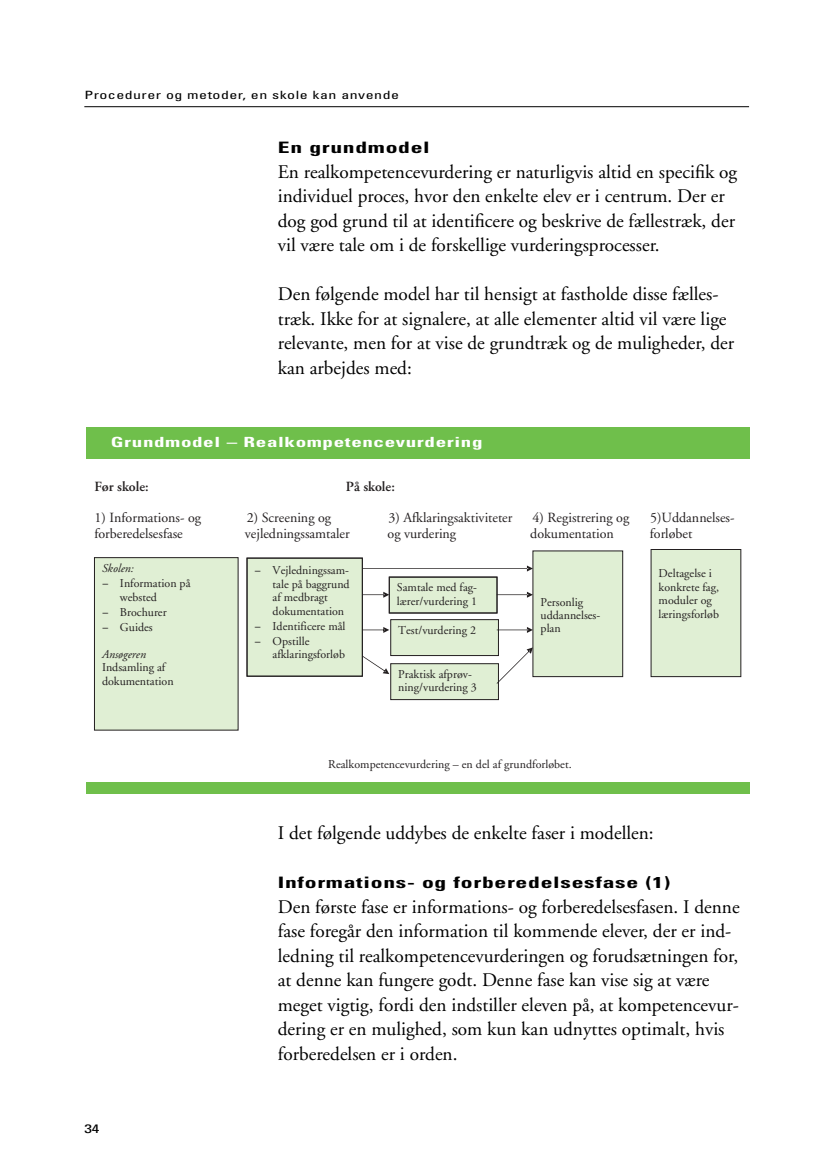
<style>
.page{position:relative;width:833px;height:1176px;background:#fff}
.page>*{position:absolute;margin:0;border:0;box-sizing:border-box;transform-origin:0 0}
.t1{font:19.25px/24.5px "Adobe Garamond";color:#000}
.t2{font:700 19.25px/24.5px "Adobe Garamond";color:#000}
.t3{font:700 condensed 15.75px "Univers";letter-spacing:.03em;color:#000;scale:1.5 1}
.t4{font:14px "Adobe Garamond";color:#231f20}
.t5{font:700 condensed 14px "Univers";letter-spacing:.03em;color:#fff;scale:1.5 1}
.t6{font:600 14px "Adobe Garamond";color:#231f20}
.t7{font:condensed 12.25px "Univers";color:#000;scale:1.4 1}
.t8{font:11.9px/13.5px "Adobe Garamond";color:#231f20}
.t9{font:italic 11.9px "Adobe Garamond";color:#231f20}
.t10{font:condensed 11.38px "Univers";letter-spacing:.03em;color:#000;scale:1.4 1}
.s1{font-style:italic}
</style>
<div class="page">
<hr style="left:84px;top:106px;width:665px;height:1px;background:#000">
<div style="left:86px;top:427px;width:663px;height:31px;background:#6fbf4b"></div>
<div style="left:94px;top:557px;width:144px;height:173px;background:#e0efd4;border:1px solid #231f20"></div>
<div style="left:247px;top:558px;width:116px;height:118px;background:#e0efd4"></div>
<div style="left:247px;top:558px;width:116px;height:119px;border:1px solid #221f20"></div>
<div style="left:389px;top:577px;width:108px;height:36px;background:#e0efd4"></div>
<div style="left:389px;top:577px;width:108px;height:36px;border:1px solid #221f20"></div>
<div style="left:391px;top:663px;width:108px;height:37px;background:#e0efd4;border:1px solid #231f20"></div>
<div style="left:391px;top:619px;width:108px;height:37px;background:#e0efd4;border:1px solid #231f20"></div>
<div style="left:533px;top:551px;width:90px;height:126px;background:#e0efd4;border:1px solid #231f20"></div>
<div style="left:651px;top:549px;width:90px;height:128px;background:#e0efd4;border:1px solid #231f20"></div>
<svg style="left:362px;top:566px;width:171px;height:6px"></svg>
<svg style="left:362px;top:592px;width:27px;height:6px"></svg>
<svg style="left:362px;top:627px;width:27px;height:6px"></svg>
<svg style="left:362px;top:656px;width:27px;height:18px"></svg>
<svg style="left:497px;top:592px;width:36px;height:6px"></svg>
<svg style="left:497px;top:627px;width:36px;height:6px"></svg>
<svg style="left:497px;top:647px;width:36px;height:37px"></svg>
<div style="left:86px;top:783px;width:663px;height:11px;background:#6fbf4b"></div>
<p class="t10" style="left:84px;top:91px;width:226px">Procedurer og metoder, en skole kan anvende</p>
<p class="t3" style="left:278px;top:142px;width:103px">En grundmodel</p>
<p class="t1" style="left:278px;top:161px;width:461px">En realkompetencevurdering er naturligvis altid en specifik og individuel proces, hvor den enkelte elev er i centrum. Der er dog god grund til at identificere og beskrive de fællestræk, der vil være tale om i de forskellige vurderingsprocesser.</p>
<p class="t1" style="left:278px;top:284px;width:458px">Den følgende model har til hensigt at fastholde disse fælles&shy;træk. Ikke for at signalere, at alle elementer altid vil være lige relevante, men for at vise de grundtræk og de muligheder, der kan arbejdes med:</p>
<p class="t5" style="left:111px;top:437px;width:249px">Grundmodel – Realkompetencevurdering</p>
<p class="t6" style="left:94px;top:481px;width:56px">Før skole:</p>
<p class="t6" style="left:346px;top:481px;width:51px">På skole:</p>
<p class="t4" style="left:94px;top:512px;width:108px">1) Informations- og</p>
<p class="t4" style="left:247px;top:512px;width:86px">2) Screening og</p>
<p class="t4" style="left:388px;top:512px;width:125px">3) Afklaringsaktiviteter</p>
<p class="t4" style="left:533px;top:512px;width:98px">4) Registrering og</p>
<p class="t4" style="left:650px;top:512px;width:86px">5)Uddannelses-</p>
<p class="t4" style="left:94px;top:528px;width:90px">forberedelsesfase</p>
<p class="t4" style="left:245px;top:528px;width:106px">vejledningssamtaler</p>
<p class="t4" style="left:388px;top:528px;width:70px">og vurdering</p>
<p class="t4" style="left:530px;top:528px;width:85px">dokumentation</p>
<p class="t4" style="left:650px;top:528px;width:44px">forløbet</p>
<p class="t2" style="left:278px;top:529px;width:80px">Før skole: skole:</p>
<p class="t8" style="left:102px;top:562px;width:90px;line-height:15px"><span class="s1">Skolen:<br></span>− Information på</p>
<p class="t8" style="left:102px;top:590px;width:66px;line-height:15.2px;text-indent:18px">websted<br>− Brochurer − Guides</p>
<p class="t9" style="left:102px;top:649px;width:46px">Ansøgeren</p>
<p class="t8" style="left:102px;top:662px;width:73px">Indsamling af dokumentation</p>
<p class="t8" style="left:273px;top:565px;width:79px;text-indent:-18px">− Vejledningssam&shy;tale på baggrund af medbragt dokumentation</p>
<p class="t8" style="left:255px;top:619px;width:92px;line-height:15.2px">− Identificere mål − Opstille</p>
<p class="t8" style="left:273px;top:649px;width:74px">afklaringsforløb</p>
<p class="t8" style="left:659px;top:568px;width:62px">Deltagelse i konkrete fag, moduler og læringsforløb</p>
<p class="t8" style="left:397px;top:582px;width:82px">Samtale med fag&shy;lærer/vurdering 1</p>
<p class="t8" style="left:541px;top:596px;width:61px">Personlig uddannelses&shy;plan</p>
<p class="t1" style="left:546px;top:602px;width:114px">2) Vejlednings-</p>
<p class="t8" style="left:398px;top:624px;width:79px">Test/vurdering 2</p>
<p class="t1" style="left:278px;top:627px;width:57px">samtale</p>
<p class="t8" style="left:398px;top:669px;width:80px">Praktisk afprøv&shy;ning/vurdering 3</p>
<p class="t1" style="left:278px;top:749px;width:98px">kumentation</p>
<p class="t8" style="left:328px;top:759px;width:245px">Realkompetencevurdering – en del af grundforløbet.</p>
<p class="t7" style="left:84px;top:1124px;width:12px">34</p>
<p class="t1" style="left:278px;top:823px;width:377px">I det følgende uddybes de enkelte faser i modellen:</p>
<p class="t3" style="left:278px;top:877px;width:263px">Informations- og forberedelsesfase (1)</p>
<p class="t1" style="left:278px;top:896px;width:463px">Den første fase er informations- og forberedelsesfasen. I denne fase foregår den information til kommende elever, der er ind&shy;ledning til realkompetencevurderingen og forudsætningen for, at denne kan fungere godt. Denne fase kan vise sig at være meget vigtig, fordi den indstiller eleven på, at kompetencevur&shy;dering er en mulighed, som kun kan udnyttes optimalt, hvis forberedelsen er i orden.</p>
</div>
